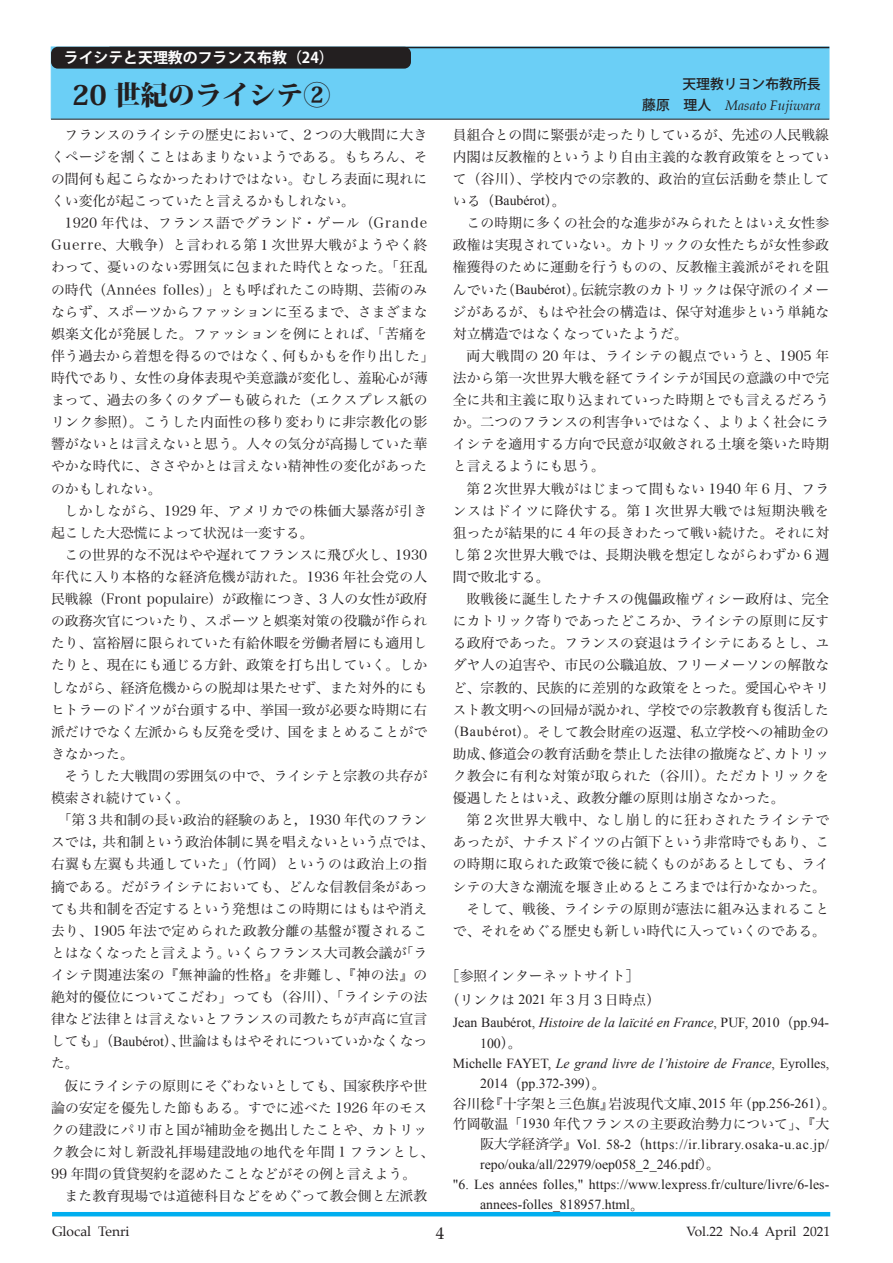
<style>
.page{position:relative;width:893px;height:1263px;background:#fff}
.page>*{position:absolute;margin:0;border:0;box-sizing:border-box;transform-origin:0 0}
.ページ大見出し{font:800 27.15px "Koz Min Pro";color:#231f20}
.t1{font:16.95px "Palatino";color:#231f20}
.t2{font:700 14.85px "Koz Go Pro";color:#fff}
.本文{font:13.8px/22px "Hira Min Pro W3";letter-spacing:.01em;color:#231f20;text-align:justify}
.参考文献{font:13.8px/20.2px "Times New Roman";color:#231f20}
.参考文献-2{font:13.8px "Hira Min Pro W3";color:#231f20}
.本文-2{font:13.8px "Hira Min Pro W3";letter-spacing:.03em;color:#231f20}
.著者名{font:italic 13.8px "Palatino";color:#231f20}
.t3{font:13.8px "Palatino";color:#231f20}
.著者名-2{font:500 13.8px "Koz Go Pro";color:#231f20}
.t4{font:13.5px "Palatino";color:#231f20}
.s1{font-family:"Koz Go Pro";font-weight:500;font-style:normal}
.s2{font-family:"Times New Roman"}
.s3{font-style:italic}
.s4{font-family:"Hira Min Pro W3"}
.s5{font-family:"Koz Min Pr 6 N"}
</style>
<div class="page">
<hr style="left:52px;top:1212px;width:778px;height:4px;background:#00aeef">
<div style="left:51px;top:47px;width:778px;height:72px;background:#6bcff6;border:1px solid #6bcff6"></div>
<hr style="left:51px;top:119px;width:778px;height:1px;background:#231f20">
<hr style="left:109px;top:47px;width:720px;height:1px;background:#231f20">
<div style="left:51px;top:47px;width:360px;height:22px;background:#231f20;border-radius:7px"></div>
<p class="t2" style="left:64px;top:48px;width:272px">ライシテと天理教のフランス布教（24）</p>
<p class="ページ大見出し" style="left:72px;top:74px;width:260px">20 世紀のライシテ②</p>
<p class="著者名-2" style="left:682px;top:75px;width:140px">天理教リヨン布教所長</p>
<p class="著者名" style="left:642px;top:93px;width:180px"><span class="s1">藤原　理人　</span>Masato Fujiwara</p>
<p class="本文" style="left:51px;top:122px;width:378px;text-indent:14px">フランスのライシテの歴史において、2 つの大戦間に大きくページを割くことはあまりないようである。もちろん、その間何も起こらなかったわけではない。むしろ表面に現れにくい変化が起こっていたと言えるかもしれない。</p>
<p class="本文" style="left:51px;top:211px;width:385px;text-align:left;text-indent:14px">1920 年代は、フランス語でグランド・ゲール（Grande<br>Guerre、大戦争）と言われる第１次世界大戦がようやく終わって、憂いのない雰囲気に包まれた時代となった。「狂乱の時代（Années folles）」とも呼ばれたこの時期、芸術のみならず、スポーツからファッションに至るまで、さまざまな娯楽文化が発展した。ファッションを例にとれば、「苦痛を伴う過去から着想を得るのではなく、何もかもを作り出した」時代であり、女性の身体表現や美意識が変化し、羞恥心が薄まって、過去の多くのタブーも破られた（エクスプレス紙のリンク参照）。こうした内面性の移り変わりに非宗教化の影響がないとは言えないと思う。人々の気分が高揚していた華やかな時代に、ささやかとは言えない精神性の変化があったのかもしれない。</p>
<p class="本文" style="left:51px;top:498px;width:378px;text-indent:14px">しかしながら、1929 年、アメリカでの株価大暴落が引き起こした大恐慌によって状況は一変する。</p>
<p class="本文" style="left:51px;top:542px;width:378px;text-indent:14px">この世界的な不況はやや遅れてフランスに飛び火し、1930年代に入り本格的な経済危機が訪れた。1936 年社会党の人民戦線（Front populaire）が政権につき、3 人の女性が政府の政務次官についたり、スポーツと娯楽対策の役職が作られたり、富裕層に限られていた有給休暇を労働者層にも適用したりと、現在にも通じる方針、政策を打ち出していく。しかしながら、経済危機からの脱却は果たせず、また対外的にもヒトラーのドイツが台頭する中、挙国一致が必要な時期に右派だけでなく左派からも反発を受け、国をまとめることができなかった。</p>
<p class="本文" style="left:51px;top:763px;width:378px;text-indent:14px">そうした大戦間の雰囲気の中で、ライシテと宗教の共存が模索され続けていく。</p>
<p class="本文" style="left:51px;top:808px;width:385px;text-align:left;text-indent:7px">「第３共和制の長い政治的経験のあと，1930 年代のフランスでは，共和制という政治体制に異を唱えないという点では、右翼も左翼も共通していた」（竹岡）というのは政治上の指摘である。だがライシテにおいても、どんな信教信条があっても共和制を否定するという発想はこの時期にはもはや消え去り、1905 年法で定められた政教分離の基盤が覆されることはなくなったと言えよう。いくらフランス大司教会議が「ライシテ関連法案の『無神論的性格』を非難し、『神の法』の絶対的優位についてこだわ」っても（谷川）、「ライシテの法律など法律とは言えないとフランスの司教たちが声高に宣言しても」（<span class="s2">Baubérot</span>）、世論はもはやそれについていかなくなった。</p>
<p class="本文" style="left:51px;top:1073px;width:385px;text-align:left;text-indent:14px">仮にライシテの原則にそぐわないとしても、国家秩序や世論の安定を優先した節もある。すでに述べた 1926 年のモスクの建設にパリ市と国が補助金を拠出したことや、カトリック教会に対し新設礼拝場建設地の地代を年間 1 フランとし、<br>99 年間の賃貸契約を認めたことなどがその例と言えよう。</p>
<p class="本文" style="left:65px;top:1184px;width:364px">また教育現場では道徳科目などをめぐって教会側と左派教</p>
<p class="本文" style="left:453px;top:122px;width:378px">員組合との間に緊張が走ったりしているが、先述の人民戦線内閣は反教権的というより自由主義的な教育政策をとっていて（谷川）、学校内での宗教的、政治的宣伝活動を禁止している（<span class="s2">Baubérot</span>）。</p>
<p class="本文" style="left:453px;top:211px;width:378px;text-indent:14px">この時期に多くの社会的な進歩がみられたとはいえ女性参政権は実現されていない。カトリックの女性たちが女性参政権獲得のために運動を行うものの、反教権主義派がそれを阻んでいた（<span class="s2">Baubérot</span>）。伝統宗教のカトリックは保守派のイメージがあるが、もはや社会の構造は、保守対進歩という単純な対立構造ではなくなっていたようだ。</p>
<p class="本文" style="left:453px;top:343px;width:378px;text-indent:14px">両大戦間の 20 年は、ライシテの観点でいうと、1905 年法から第一次世界大戦を経てライシテが国民の意識の中で完全に共和主義に取り込まれていった時期とでも言えるだろうか。二つのフランスの利害争いではなく、よりよく社会にライシテを適用する方向で民意が収斂される土壌を築いた時期と言えるようにも思う。</p>
<p class="本文" style="left:453px;top:476px;width:378px;text-indent:14px">第２次世界大戦がはじまって間もない 1940 年 6 月、フランスはドイツに降伏する。第１次世界大戦では短期決戦を狙ったが結果的に 4 年の長きわたって戦い続けた。それに対し第２次世界大戦では、長期決戦を想定しながらわずか 6 週間で敗北する。</p>
<p class="本文" style="left:466px;top:587px;width:364px">敗戦後に誕生したナチスの傀儡政権ヴィシー政府は、完全</p>
<p class="本文" style="left:453px;top:609px;width:378px">にカトリック寄りであったどころか、ライシテの原則に反す</p>
<p class="本文" style="left:453px;top:631px;width:378px">る政府であった。フランスの衰退はライシテにあるとし、ユ</p>
<p class="本文" style="left:453px;top:653px;width:378px">ダヤ人の迫害や、市民の公職追放、フリーメーソンの解散な</p>
<p class="本文" style="left:453px;top:675px;width:378px">ど、宗教的、民族的に差別的な政策をとった。愛国心やキリ</p>
<p class="本文" style="left:453px;top:697px;width:378px">スト教文明への回帰が説かれ、学校での宗教教育も復活した</p>
<p class="本文" style="left:446px;top:719px;width:385px">（<span class="s2">Baubérot</span>）。そして教会財産の返還、私立学校への補助金の</p>
<p class="本文" style="left:453px;top:741px;width:378px">助成、修道会の教育活動を禁止した法律の撤廃など、カトリッ</p>
<p class="本文-2" style="left:453px;top:764px;width:378px">ク教会に有利な対策が取られた（谷川）。ただカトリックを</p>
<p class="本文" style="left:453px;top:786px;width:333px">優遇したとはいえ、政教分離の原則は崩さなかった。</p>
<p class="本文" style="left:453px;top:808px;width:378px;text-indent:14px">第２次世界大戦中、なし崩し的に狂わされたライシテであったが、ナチスドイツの占領下という非常時でもあり、この時期に取られた政策で後に続くものがあるとしても、ライシテの大きな潮流を堰き止めるところまでは行かなかった。</p>
<p class="本文" style="left:453px;top:896px;width:378px;text-align:right">そして、戦後、ライシテの原則が憲法に組み込まれることで、それをめぐる歴史も新しい時代に入っていくのである。</p>
<p class="参考文献-2" style="left:446px;top:964px;width:195px">［参照インターネットサイト］</p>
<p class="参考文献-2" style="left:446px;top:988px;width:216px">（リンクは <span class="s2">2021</span> 年３月３日時点）</p>
<p class="参考文献" style="left:480px;top:1012px;width:351px;text-indent:-27px">Jean Baubérot, <span class="s3">Histoire de la laïcité en France</span>, PUF, 2010<span class="s4">（</span>pp.94-<br>100<span class="s4">）。</span></p>
<p class="参考文献" style="left:480px;top:1053px;width:351px;text-indent:-27px">Michelle FAYET, <span class="s3">Le grand livre de l’histoire de France</span>, Eyrolles,<br>2014<span class="s4">（</span>pp.372-399<span class="s4">）。</span></p>
<p class="参考文献-2" style="left:453px;top:1092px;width:385px">谷川稔『十字架と三色旗』岩波現代文庫、<span class="s2">2015</span> 年（<span class="s2">pp.256-261</span>）。</p>
<p class="参考文献" style="left:480px;top:1114px;width:351px;line-height:19.8px;text-align:justify;text-indent:-27px"><span class="s4">竹岡敬温「</span>1930 <span class="s4">年代フランスの主要政治勢力について」、『大阪大学経済学』</span>Vol. 58-2<span class="s4">（</span>https://ir.library.osaka-u.ac.jp/ repo/ouka/all/22979/oep058_2_246.pdf<span class="s5">）</span><span class="s4">。</span></p>
<p class="参考文献" style="left:480px;top:1174px;width:351px;text-indent:-27px">"6. Les années folles," https://www.lexpress.fr/culture/livre/6-les&shy;annees-folles_818957.html<span class="s4">。</span></p>
<p class="t3" style="left:52px;top:1220px;width:79px">Glocal Tenri</p>
<p class="t1" style="left:436px;top:1219px;width:10px">4</p>
<p class="t4" style="left:686px;top:1220px;width:145px">Vol.22 No.4 April 2021</p>
</div>
